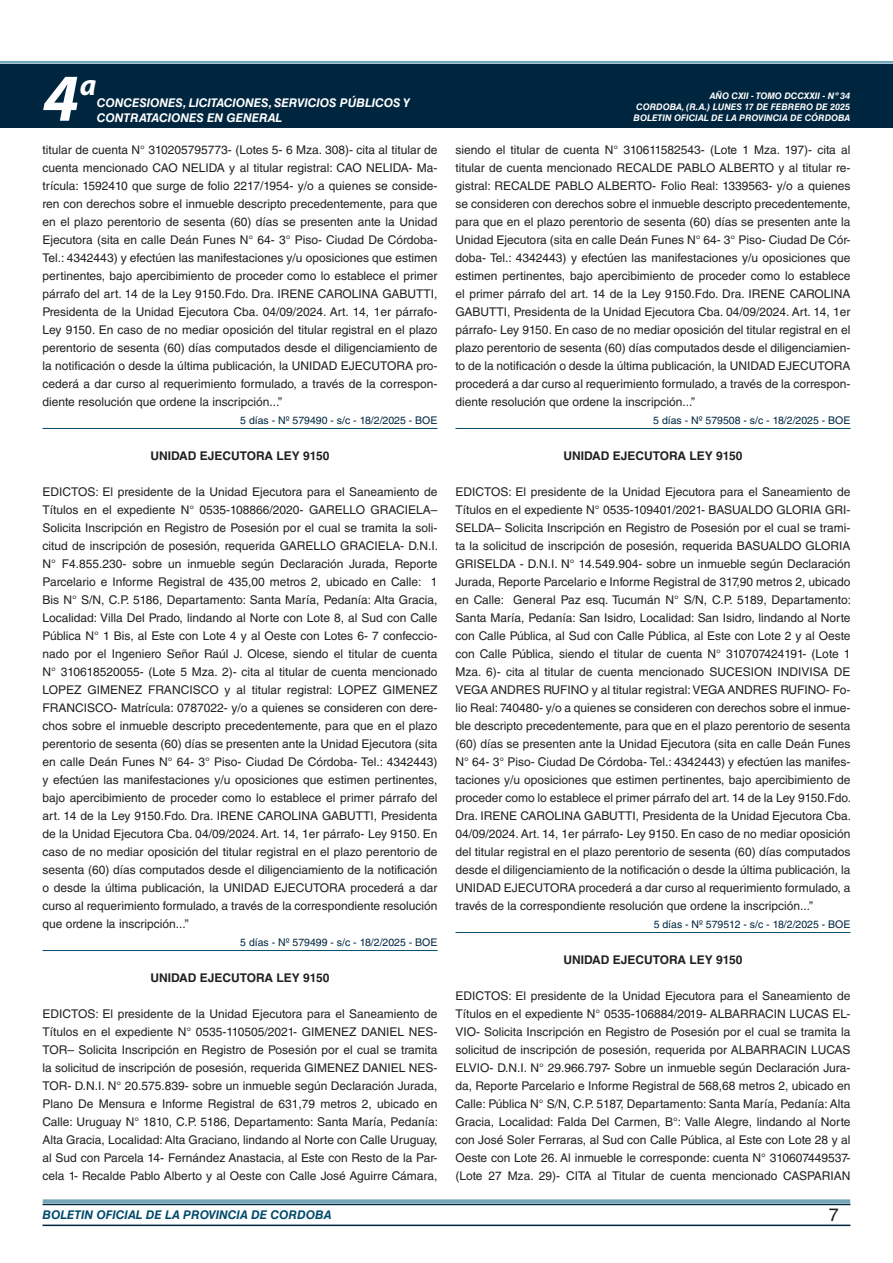
<style>
.page{position:relative;width:893px;height:1263px;background:#fff}
.page>*{position:absolute;margin:0;border:0;box-sizing:border-box;transform-origin:0 0}
.t1{font:italic 700 67.5px "Myriad Pro";color:#fff}
.t2{font:italic 700 30px "Myriad Pro";color:#fff}
.t3{font:18px "Helvetica LT Std";color:#231f20}
.TEXTO_BASE{font:12px/18px "Helvetica LT Std";color:#231f20;text-align:justify}
.RESUELVE{font:700 12px "Helvetica LT Std";color:#231f20}
.t4{font:italic 700 12px/14.4px "Helvetica LT Std";color:#fff}
.t5{font:italic 700 12px "Helvetica LT Std";color:#004b6c}
.FECHA_DE_VENCIMIENTO{font:10.5px "Helvetica LT Std";color:#00263f}
.t6{font:italic 700 9px/10.8px "Helvetica LT Std";color:#fff;text-align:right}
</style>
<div class="page">
<div style="left:0;top:61px;width:893px;height:6px;background:#fff;opacity:.75"></div>
<hr style="left:43px;top:1224px;width:807px;height:2px;background:#00263f">
<div style="left:42px;top:1198px;width:809px;height:8px;background:#fff;opacity:.75"></div>
<div style="left:0;top:64px;width:893px;height:64px;background:#00263f"></div>
<hr style="left:43px;top:428px;width:394px;height:1px;background:#004b6c">
<hr style="left:43px;top:950px;width:394px;height:1px;background:#004b6c">
<hr style="left:455px;top:428px;width:395px;height:1px;background:#004b6c">
<hr style="left:455px;top:932px;width:395px;height:1px;background:#004b6c">
<h1 class="t1" style="left:43px;top:54px;width:38px">4</h1>
<h2 class="t2" style="left:80px;top:66px;width:18px">a</h2>
<p class="t4" style="left:97px;top:96px;width:315px">CONCESIONES, LICITACIONES, SERVICIOS PÚBLICOS Y<br>CONTRATACIONES EN GENERAL</p>
<p class="TEXTO_BASE" style="left:43px;top:141px;width:396px">titular de cuenta N° 310205795773- (Lotes 5- 6 Mza. 308)- cita al titular de cuenta mencionado CAO NELIDA y al titular registral: CAO NELIDA- Ma&shy;trícula: 1592410 que surge de folio 2217/1954- y/o a quienes se conside&shy;ren con derechos sobre el inmueble descripto precedentemente, para que en el plazo perentorio de sesenta (60) días se presenten ante la Unidad Ejecutora (sita en calle Deán Funes N° 64- 3° Piso- Ciudad De Córdoba-Tel.: 4342443) y efectúen las manifestaciones y/u oposiciones que estimen pertinentes, bajo apercibimiento de proceder como lo establece el primer párrafo del art. 14 de la Ley 9150.Fdo. Dra. IRENE CAROLINA GABUTTI, Presidenta de la Unidad Ejecutora Cba. 04/09/2024. Art. 14, 1er párrafo-Ley 9150. En caso de no mediar oposición del titular registral en el plazo perentorio de sesenta (60) días computados desde el diligenciamiento de la notificación o desde la última publicación, la UNIDAD EJECUTORA pro&shy;cederá a dar curso al requerimiento formulado, a través de la correspon&shy;diente resolución que ordene la inscripción...”</p>
<p class="FECHA_DE_VENCIMIENTO" style="left:240px;top:414px;width:199px">5 días - Nº 579490 - s/c - 18/2/2025 - BOE</p>
<p class="RESUELVE" style="left:150px;top:448px;width:181px">UNIDAD EJECUTORA LEY 9150</p>
<p class="TEXTO_BASE" style="left:43px;top:483px;width:397px">EDICTOS: El presidente de la Unidad Ejecutora para el Saneamiento de Títulos en el expediente N° 0535-108866/2020- GARELLO GRACIELA– Solicita Inscripción en Registro de Posesión por el cual se tramita la soli&shy;citud de inscripción de posesión, requerida GARELLO GRACIELA- D.N.I.<br>N° F4.855.230- sobre un inmueble según Declaración Jurada, Reporte Parcelario e Informe Registral de 435,00 metros 2, ubicado en Calle: 1<br>Bis N° S/N, C.P. 5186, Departamento: Santa María, Pedanía: Alta Gracia, Localidad: Villa Del Prado, lindando al Norte con Lote 8, al Sud con Calle Pública N° 1 Bis, al Este con Lote 4 y al Oeste con Lotes 6- 7 confeccio&shy;nado por el Ingeniero Señor Raúl J. Olcese, siendo el titular de cuenta N° 310618520055- (Lote 5 Mza. 2)- cita al titular de cuenta mencionado LOPEZ GIMENEZ FRANCISCO y al titular registral: LOPEZ GIMENEZ FRANCISCO- Matrícula: 0787022- y/o a quienes se consideren con dere&shy;chos sobre el inmueble descripto precedentemente, para que en el plazo perentorio de sesenta (60) días se presenten ante la Unidad Ejecutora (sita en calle Deán Funes N° 64- 3° Piso- Ciudad De Córdoba- Tel.: 4342443) y efectúen las manifestaciones y/u oposiciones que estimen pertinentes, bajo apercibimiento de proceder como lo establece el primer párrafo del art. 14 de la Ley 9150.Fdo. Dra. IRENE CAROLINA GABUTTI, Presidenta de la Unidad Ejecutora Cba. 04/09/2024. Art. 14, 1er párrafo- Ley 9150. En caso de no mediar oposición del titular registral en el plazo perentorio de sesenta (60) días computados desde el diligenciamiento de la notificación o desde la última publicación, la UNIDAD EJECUTORA procederá a dar curso al requerimiento formulado, a través de la correspondiente resolución que ordene la inscripción...”</p>
<p class="FECHA_DE_VENCIMIENTO" style="left:240px;top:936px;width:199px">5 días - Nº 579499 - s/c - 18/2/2025 - BOE</p>
<p class="RESUELVE" style="left:150px;top:970px;width:181px">UNIDAD EJECUTORA LEY 9150</p>
<p class="TEXTO_BASE" style="left:43px;top:1005px;width:397px">EDICTOS: El presidente de la Unidad Ejecutora para el Saneamiento de Títulos en el expediente N° 0535-110505/2021- GIMENEZ DANIEL NES-TOR– Solicita Inscripción en Registro de Posesión por el cual se tramita la solicitud de inscripción de posesión, requerida GIMENEZ DANIEL NES-TOR- D.N.I. N° 20.575.839- sobre un inmueble según Declaración Jurada, Plano De Mensura e Informe Registral de 631,79 metros 2, ubicado en Calle: Uruguay N° 1810, C.P. 5186, Departamento: Santa María, Pedanía:<br>Alta Gracia, Localidad: Alta Graciano, lindando al Norte con Calle Uruguay, al Sud con Parcela 14- Fernández Anastacia, al Este con Resto de la Par&shy;cela 1- Recalde Pablo Alberto y al Oeste con Calle José Aguirre Cámara,</p>
<p class="t6" style="left:636px;top:91px;width:216px">AÑO CXII - TOMO DCCXXII - Nº 34<br>CORDOBA, (R.A.) LUNES 17 DE FEBRERO DE 2025</p>
<p class="t6" style="left:634px;top:112px;width:218px">BOLETIN OFICIAL DE LA PROVINCIA DE CÓRDOBA</p>
<p class="TEXTO_BASE" style="left:455px;top:141px;width:396px">siendo el titular de cuenta N° 310611582543- (Lote 1 Mza. 197)- cita al titular de cuenta mencionado RECALDE PABLO ALBERTO y al titular re&shy;gistral: RECALDE PABLO ALBERTO- Folio Real: 1339563- y/o a quienes se consideren con derechos sobre el inmueble descripto precedentemente, para que en el plazo perentorio de sesenta (60) días se presenten ante la Unidad Ejecutora (sita en calle Deán Funes N° 64- 3° Piso- Ciudad De Cór&shy;doba- Tel.: 4342443) y efectúen las manifestaciones y/u oposiciones que estimen pertinentes, bajo apercibimiento de proceder como lo establece el primer párrafo del art. 14 de la Ley 9150.Fdo. Dra. IRENE CAROLINA GABUTTI, Presidenta de la Unidad Ejecutora Cba. 04/09/2024. Art. 14, 1er párrafo- Ley 9150. En caso de no mediar oposición del titular registral en el plazo perentorio de sesenta (60) días computados desde el diligenciamien&shy;to de la notificación o desde la última publicación, la UNIDAD EJECUTORA procederá a dar curso al requerimiento formulado, a través de la correspon&shy;diente resolución que ordene la inscripción...”</p>
<p class="FECHA_DE_VENCIMIENTO" style="left:653px;top:414px;width:199px">5 días - Nº 579508 - s/c - 18/2/2025 - BOE</p>
<p class="RESUELVE" style="left:563px;top:448px;width:181px">UNIDAD EJECUTORA LEY 9150</p>
<p class="TEXTO_BASE" style="left:455px;top:483px;width:397px">EDICTOS: El presidente de la Unidad Ejecutora para el Saneamiento de Títulos en el expediente N° 0535-109401/2021- BASUALDO GLORIA GRI-SELDA– Solicita Inscripción en Registro de Posesión por el cual se trami&shy;ta la solicitud de inscripción de posesión, requerida BASUALDO GLORIA GRISELDA - D.N.I. N° 14.549.904- sobre un inmueble según Declaración Jurada, Reporte Parcelario e Informe Registral de 317,90 metros 2, ubicado en Calle: General Paz esq. Tucumán N° S/N, C.P. 5189, Departamento:<br>Santa María, Pedanía: San Isidro, Localidad: San Isidro, lindando al Norte con Calle Pública, al Sud con Calle Pública, al Este con Lote 2 y al Oeste con Calle Pública, siendo el titular de cuenta N° 310707424191- (Lote 1<br>Mza. 6)- cita al titular de cuenta mencionado SUCESION INDIVISA DE VEGA ANDRES RUFINO y al titular registral: VEGA ANDRES RUFINO- Fo&shy;lio Real: 740480- y/o a quienes se consideren con derechos sobre el inmue&shy;ble descripto precedentemente, para que en el plazo perentorio de sesenta (60) días se presenten ante la Unidad Ejecutora (sita en calle Deán Funes N° 64- 3° Piso- Ciudad De Córdoba- Tel.: 4342443) y efectúen las manifes&shy;taciones y/u oposiciones que estimen pertinentes, bajo apercibimiento de proceder como lo establece el primer párrafo del art. 14 de la Ley 9150.Fdo.<br>Dra. IRENE CAROLINA GABUTTI, Presidenta de la Unidad Ejecutora Cba.<br>04/09/2024. Art. 14, 1er párrafo- Ley 9150. En caso de no mediar oposición del titular registral en el plazo perentorio de sesenta (60) días computados desde el diligenciamiento de la notificación o desde la última publicación, la UNIDAD EJECUTORA procederá a dar curso al requerimiento formulado, a través de la correspondiente resolución que ordene la inscripción...”</p>
<p class="FECHA_DE_VENCIMIENTO" style="left:654px;top:918px;width:198px">5 días - Nº 579512 - s/c - 18/2/2025 - BOE</p>
<p class="RESUELVE" style="left:563px;top:952px;width:181px">UNIDAD EJECUTORA LEY 9150</p>
<p class="TEXTO_BASE" style="left:455px;top:987px;width:396px">EDICTOS: El presidente de la Unidad Ejecutora para el Saneamiento de Títulos en el expediente N° 0535-106884/2019- ALBARRACIN LUCAS EL-VIO- Solicita Inscripción en Registro de Posesión por el cual se tramita la solicitud de inscripción de posesión, requerida por ALBARRACIN LUCAS ELVIO- D.N.I. N° 29.966.797- Sobre un inmueble según Declaración Jura&shy;da, Reporte Parcelario e Informe Registral de 568,68 metros 2, ubicado en Calle: Pública N° S/N, C.P. 5187, Departamento: Santa María, Pedanía: Alta Gracia, Localidad: Falda Del Carmen, B°: Valle Alegre, lindando al Norte con José Soler Ferraras, al Sud con Calle Pública, al Este con Lote 28 y al Oeste con Lote 26. Al inmueble le corresponde: cuenta N° 310607449537- (Lote 27 Mza. 29)- CITA al Titular de cuenta mencionado CASPARIAN</p>
<p class="t5" style="left:43px;top:1208px;width:290px">BOLETIN OFICIAL DE LA PROVINCIA DE CORDOBA</p>
<h3 class="t3" style="left:829px;top:1204px;width:12px">7</h3>
</div>
